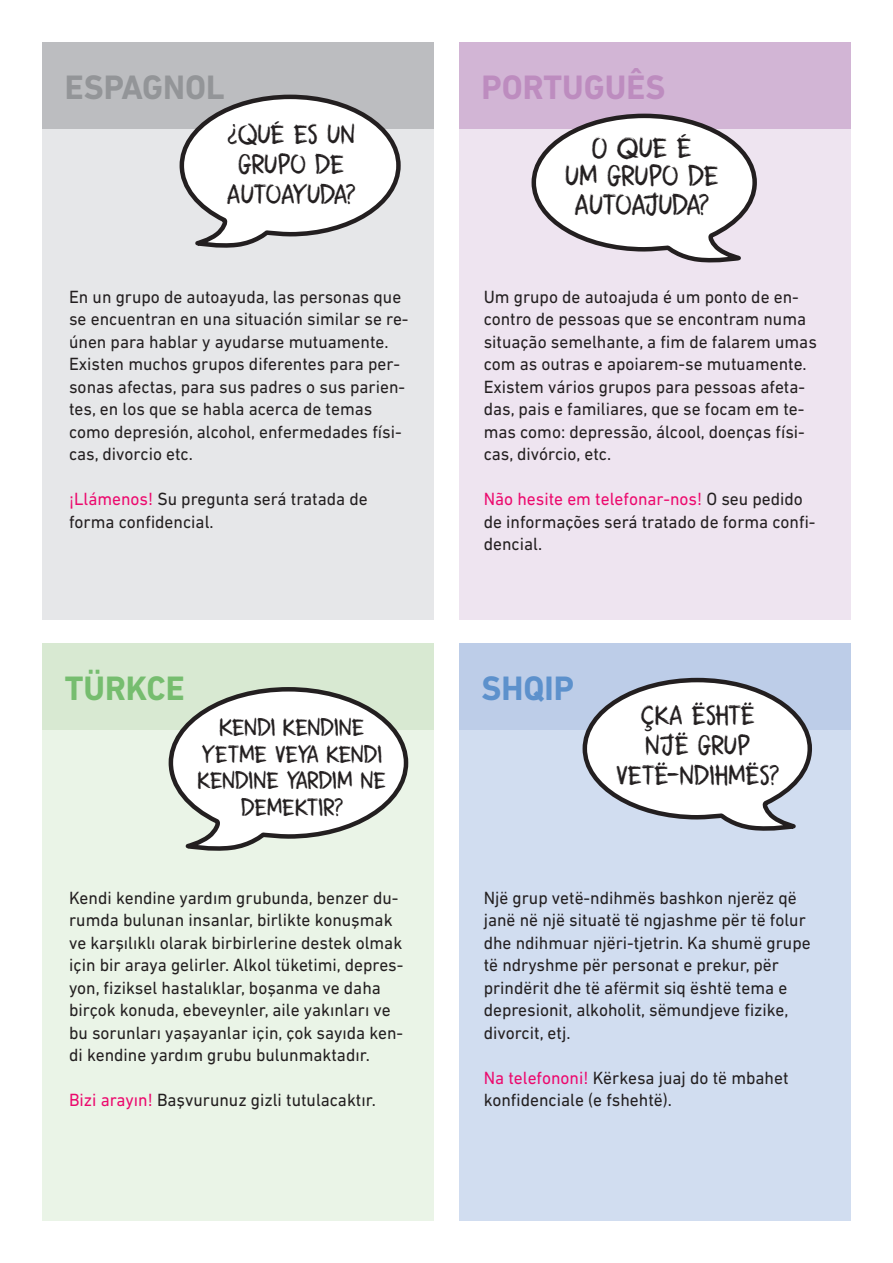
<style>
.page{position:relative;width:893px;height:1263px;background:#fff}
.page>*{position:absolute;margin:0;border:0;box-sizing:border-box;transform-origin:0 0}
.t1{font:700 34.5px "DIN Next LT Pro";color:#bd8cbf}
.t2{font:700 34.5px "DIN Next LT Pro";color:#939598}
.t3{font:700 34.5px "DIN Next LT Pro";color:#76bd6f}
.t4{font:700 34.5px "DIN Next LT Pro";color:#5d91cc}
.t5{font:30px/28.5px "Attaboy";letter-spacing:-.04em;color:#231f20;text-align:center}
.t6{font:28.5px/30px "Attaboy";letter-spacing:-.04em;color:#231f20;text-align:center}
.t7{font:25.5px/26.8px "Attaboy";letter-spacing:-.03em;color:#231f20;text-align:center}
.t8{font:18px/22.5px "DIN Next LT Pro";color:#231f20}
.s1{color:#ec096d}
</style>
<div class="page">
<div style="left:43px;top:43px;width:391px;height:576px;background:#bcbdc0"></div>
<div style="left:43px;top:129px;width:391px;height:490px;background:#e6e7e9"></div>
<div style="left:459px;top:43px;width:391px;height:574px;background:#d2b5d5"></div>
<div style="left:43px;top:643px;width:391px;height:577px;background:#d8e9d2"></div>
<div style="left:459px;top:643px;width:391px;height:577px;background:#bdcde8"></div>
<div style="left:459px;top:129px;width:391px;height:490px;background:#eee4f0"></div>
<div style="left:43px;top:730px;width:391px;height:490px;background:#eaf4e7"></div>
<div style="left:459px;top:730px;width:391px;height:490px;background:#d1ddf0"></div>
<svg style="left:531px;top:113px;width:226px;height:150px"></svg>
<svg style="left:179px;top:94px;width:222px;height:154px"></svg>
<svg style="left:168px;top:687px;width:241px;height:164px"></svg>
<svg style="left:582px;top:677px;width:230px;height:154px"></svg>
<h1 class="t2" style="left:65px;top:67px;width:161px">ESPAGNOL</h1>
<h3 class="t6" style="left:226px;top:119px;width:131px">¿QUÉ ES UN<br>GRUPO DE<br>AUTOAYUDA?</h3>
<p class="t8" style="left:69px;top:285px;width:341px">En un grupo de autoayuda, las personas que se encuentran en una situación similar se re&shy;únen para hablar y ayudarse mutuamente.<br>Existen muchos grupos diferentes para per&shy;sonas afectas, para sus padres o sus parien&shy;tes, en los que se habla acerca de temas como depresión, alcohol, enfermedades físi&shy;cas, divorcio etc.</p>
<p class="t8" style="left:69px;top:488px;width:300px"><span class="s1">¡Llámenos!</span> Su pregunta será tratada de forma confidencial.</p>
<h1 class="t1" style="left:482px;top:67px;width:185px">PORTUGUÊS</h1>
<h2 class="t5" style="left:565px;top:132px;width:156px">O QUE É<br>UM GRUPO DE<br>AUTOAJUDA?</h2>
<p class="t8" style="left:484px;top:285px;width:335px">Um grupo de autoajuda é um ponto de en&shy;contro de pessoas que se encontram numa situação semelhante, a fim de falarem umas com as outras e apoiarem-se mutuamente.<br>Existem vários grupos para pessoas afeta&shy;das, pais e familiares, que se focam em te&shy;mas como: depressão, álcool, doenças físi&shy;cas, divórcio, etc.</p>
<p class="t8" style="left:484px;top:488px;width:333px"><span class="s1">Não hesite em telefonar-nos!</span> O seu pedido de informações será tratado de forma confi&shy;dencial.</p>
<h1 class="t3" style="left:65px;top:668px;width:121px">TÜRKCE</h1>
<h1 class="t4" style="left:482px;top:668px;width:94px">SHQIP</h1>
<h3 class="t7" style="left:198px;top:713px;width:190px">KENDI KENDINE<br>YETME VEYA KENDI<br>KENDINE YARDIM NE<br>DEMEKTIR?</h3>
<h3 class="t6" style="left:616px;top:699px;width:165px">ÇKA ËSHTË<br>NJË GRUP<br>VETË-NDIHMËS?</h3>
<p class="t8" style="left:69px;top:886px;width:336px">Kendi kendine yardım grubunda, benzer du&shy;rumda bulunan insanlar, birlikte konuşmak ve karşılıklı olarak birbirlerine destek olmak için bir araya gelirler. Alkol tüketimi, depres&shy;yon, fiziksel hastalıklar, boşanma ve daha birçok konuda, ebeveynler, aile yakınları ve bu sorunları yaşayanlar için, çok sayıda ken&shy;di kendine yardım grubu bulunmaktadır.</p>
<p class="t8" style="left:69px;top:1088px;width:308px"><span class="s1">Bizi arayın!</span> Başvurunuz gizli tutulacaktır.</p>
<p class="t8" style="left:484px;top:886px;width:328px">Një grup vetë-ndihmës bashkon njerëz që janë në një situatë të ngjashme për të folur dhe ndihmuar njëri-tjetrin. Ka shumë grupe të ndryshme për personat e prekur, për prindërit dhe të afërmit siq është tema e depresionit, alkoholit, sëmundjeve fizike, divorcit, etj.</p>
<p class="t8" style="left:484px;top:1066px;width:306px"><span class="s1">Na telefononi!</span> Kërkesa juaj do të mbahet konfidenciale (e fshehtë).</p>
</div>
